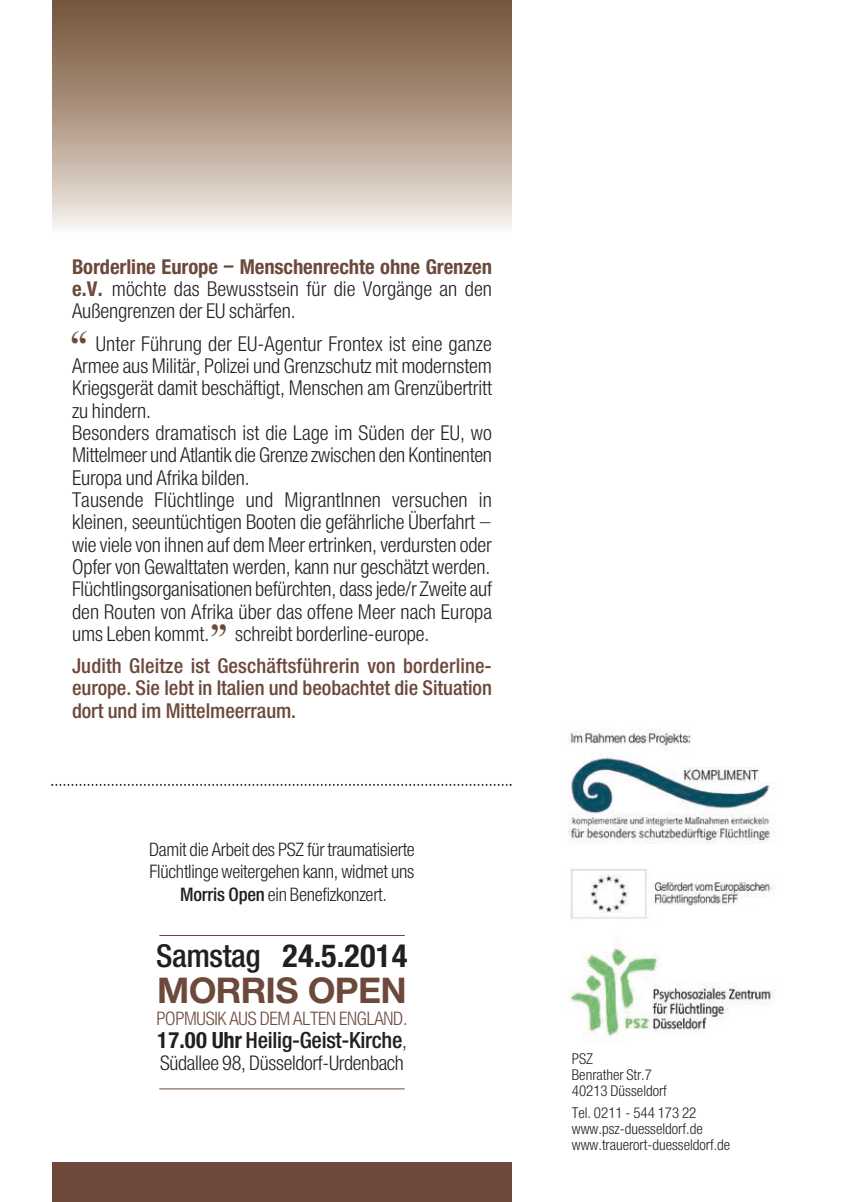
<style>
.page{position:relative;width:851px;height:1202px;background:#fff}
.page>*{position:absolute;margin:0;border:0;box-sizing:border-box;transform-origin:0 0}
.t1{font:48px "Bask Old Face";color:#6c493b}
.t2{font:700 38px "CF Helvetica";letter-spacing:-.015em;color:#6c493b}
.t3{font:700 34px "CF Helvetica Cond";letter-spacing:-.015em;color:#231f20}
.t4{font:500 24px "CF Helvetica Cond";letter-spacing:-.015em;color:#231f20}
.t5{font:300 22px/22.4px "CF Helvetica Cond";letter-spacing:-.005em;color:#231f20;text-align:justify}
.t6{font:500 22px/22.4px "CF Helvetica Cond";letter-spacing:-.005em;color:#6c493b;text-align:justify}
.t7{font:300 21.6px "CF Helvetica Cond";letter-spacing:-.015em;color:#231f20}
.t8{font:300 20px/22.4px "CF Helvetica Cond";letter-spacing:-.015em;color:#231f20;text-align:center}
.t9{font:300 20px "CF Helvetica Cond";letter-spacing:-.015em;color:#6c493b}
.t10{font:300 16px/16px "CF Helvetica Cond";color:#231f20}
.s1{font-weight:700;color:#6c493b}
.s2{font-weight:500}
.s3{font-weight:700}
.s4{font-weight:300;font-size:21.6px}
</style>
<div class="page">
<img style="left:52px;top:0;width:723px;height:1202px">
<div style="left:52px;top:1162px;width:459px;height:40px;background:#6c493b"></div>
<div style="left:52px;top:0;width:459px;height:232px;background:linear-gradient(to bottom,#704d2f,#f3ece6)"></div>
<hr style="left:159px;top:935px;width:245px;height:1px;background:#6c493b">
<hr style="left:159px;top:1088px;width:245px;height:1px;background:#6c493b">
<svg style="left:51px;top:784px;width:460px;height:2px"></svg>
<p class="t5" style="left:72px;top:255px;width:421px"><span class="s1">Borderline Europe – Menschenrechte ohne Grenzen e.V.</span> möchte das Bewusstsein für die Vorgänge an den Außengrenzen der EU schärfen.</p>
<p class="t5" style="left:72px;top:332px;width:421px;text-align:left;text-indent:24px">Unter Führung der EU-Agentur Frontex ist eine ganze Armee aus Militär, Polizei und Grenzschutz mit modernstem Kriegsgerät damit beschäftigt, Menschen am Grenzübertritt zu hindern.<br>Besonders dramatisch ist die Lage im Süden der EU, wo Mittelmeer und Atlantik die Grenze zwischen den Kontinenten Europa und Afrika bilden.<br>Tausende Flüchtlinge und MigrantInnen versuchen in kleinen, seeuntüchtigen Booten die gefährliche Überfahrt – wie viele von ihnen auf dem Meer ertrinken, verdursten oder Opfer von Gewalttaten werden, kann nur geschätzt werden.<br>Flüchtlingsorganisationen befürchten, dass jede/r Zweite auf den Routen von Afrika über das offene Meer nach Europa ums Leben kommt. schreibt borderline-europe.</p>
<p class="t6" style="left:72px;top:655px;width:421px">Judith Gleitze ist Geschäftsführerin von borderline&shy;europe. Sie lebt in Italien und beobachtet die Situation dort und im Mittelmeerraum.</p>
<h1 class="t1" style="left:70px;top:319px;width:21px">“</h1>
<h1 class="t1" style="left:209px;top:613px;width:21px">”</h1>
<p class="t8" style="left:149px;top:838px;width:267px">Damit die Arbeit des PSZ für traumatisierte<br>Flüchtlinge weitergehen kann, widmet uns<br><span class="s2">Morris Open</span> ein Benefizkonzert.</p>
<h3 class="t3" style="left:156px;top:937px;width:253px"><span class="s2">Samstag</span> 24.5.2014</h3>
<h2 class="t2" style="left:157px;top:970px;width:251px">MORRIS OPEN</h2>
<p class="t9" style="left:156px;top:1008px;width:252px">POPMUSIK AUS DEM ALTEN ENGLAND.</p>
<p class="t4" style="left:157px;top:1027px;width:251px"><span class="s3">17.00 Uhr</span> Heilig-Geist-Kirche<span class="s4">,</span></p>
<p class="t7" style="left:160px;top:1051px;width:245px">Südallee 98, Düsseldorf-Urdenbach</p>
<p class="t10" style="left:571px;top:1051px;width:97px">PSZ<br>Benrather Str.7<br>40213 Düsseldorf</p>
<p class="t10" style="left:571px;top:1105px;width:160px">Tel. 0211 - 544 173 22 www.psz-duesseldorf.de www.trauerort-duesseldorf.de</p>
</div>
